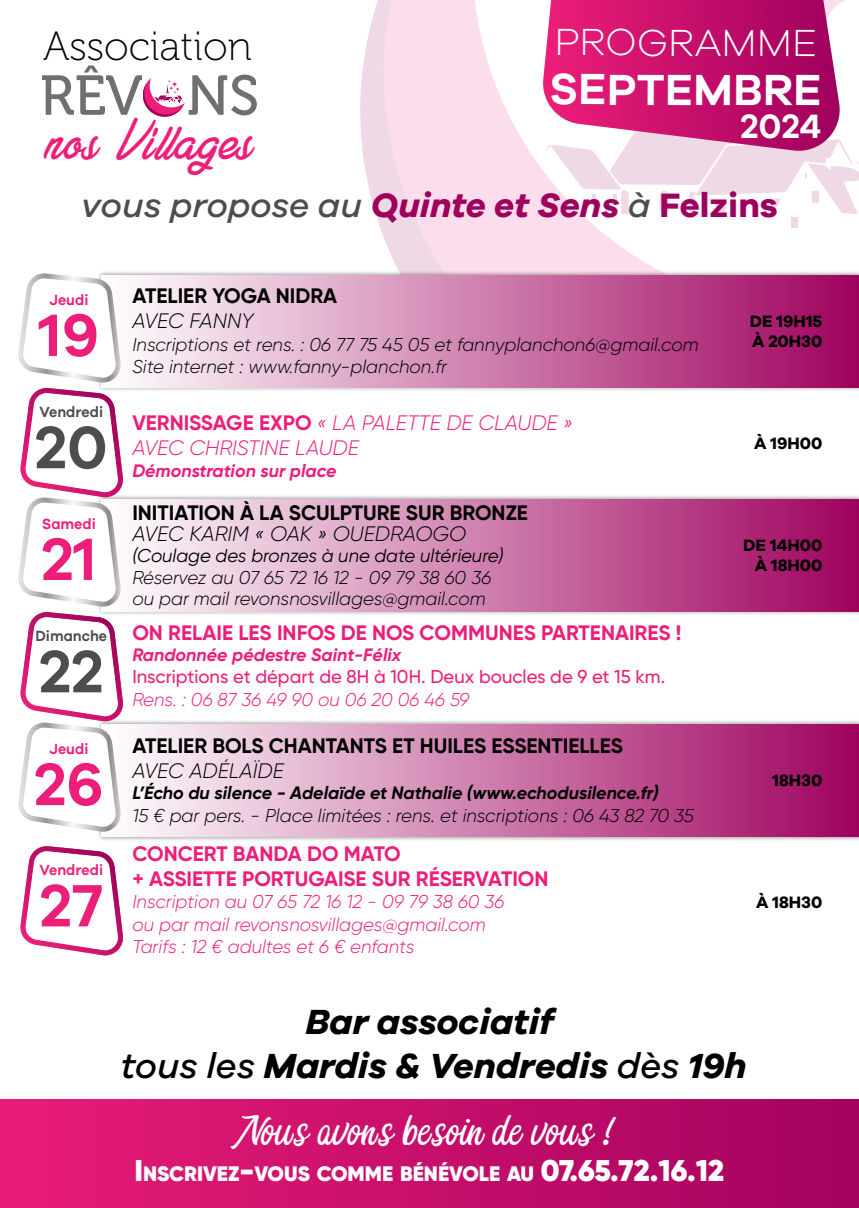
<style>
.page{position:relative;width:859px;height:1208px;background:#fff}
.page>*{position:absolute;margin:0;border:0;box-sizing:border-box;transform-origin:0 0}
.t1{font:600 61.6px "Galano Grotesque";color:#ed1e79}
.t2{font:600 61.6px "Galano Grotesque";color:#4d4d4d}
.t3{font:55.9px "Museo 500";color:#6f6f6e}
.t4{font:45.7px "Kigallsama";letter-spacing:-.025em;color:#ed1e79}
.t5{font:600 45px "Galano Grotesque";letter-spacing:-.005em;color:#fff}
.t6{font:40.7px "Museo 100";color:#000}
.t7{font:40px "Libby";color:#fff}
.t8{font:300 39px "Galano Grotesque";letter-spacing:-.005em;color:#fff}
.t9{font:italic 700 36px/43.2px "Galano Grotesque";color:#000;text-align:center}
.t10{font:italic 500 34.9px "Galano Grotesque";color:#4d4d4d}
.t11{font:600 34.8px "Galano Grotesque";color:#fff}
.t12{font:700 20.9px/25.1px "Gilroy";color:#ed1e79}
.t13{font:700 20.9px "Gilroy";color:#000}
.t14{font:italic 300 20.9px/25.1px "Gilroy";color:#ed1e79}
.t15{font:italic 300 20.9px "Gilroy";color:#000}
.t16{font:900 20.9px "Gilroy";color:#fff}
.t17{font:italic 300 18.5px/22.3px "Gilroy";color:#000}
.t18{font:italic 300 18.5px/22.3px "Gilroy";color:#ed1e79}
.t19{font:500 18.5px "Gilroy";color:#ed1e79}
.t20{font:italic 18.5px "Gilroy";color:#000}
.t21{font:italic 700 17.9px "Gilroy";color:#000}
.t22{font:italic 700 17.9px "Gilroy";color:#ed1e79}
.t23{font:700 17px/20.4px "Galano Grotesque";color:#000}
.t24{font:600 15.1px "Galano Grotesque";color:#ed1e79;scale:.95 1}
.t25{font:600 15.1px "Galano Grotesque";color:#4d4d4d;scale:.95 1}
.s1{font-weight:700;color:#9e005d}
.s2{font-weight:700;font-style:normal;color:#9e005d}
.s3{font-weight:700;font-style:normal}
.s4{font-weight:500}
.s5{font-size:29.9px}
</style>
<div class="page">
<svg style="left:360px;top:0;width:438px;height:269px;fill:#fcddeb"></svg>
<div style="left:791px;top:217px;width:6px;height:11px;background:#f0d9e6"></div>
<svg style="left:545px;top:146px;width:314px;height:73px"></svg>
<img style="left:101px;top:269px;width:758px;height:121px">
<div style="left:102px;top:275px;width:757px;height:112px;background:linear-gradient(to right,#fff,#9f025e)"></div>
<div style="left:0;top:1099px;width:859px;height:109px;background:linear-gradient(to right,#e91c77,#a3025f)"></div>
<svg style="left:541px;top:0;width:302px;height:154px;background:#cd3381"></svg>
<img style="left:123px;top:496px;width:736px;height:118px">
<div style="left:102px;top:499px;width:757px;height:112px;background:linear-gradient(to right,#fff,#9f025e)"></div>
<img style="left:99px;top:721px;width:760px;height:119px">
<div style="left:102px;top:724px;width:757px;height:112px;background:linear-gradient(to right,#fff,#9f025e)"></div>
<svg style="left:18px;top:273px;width:105px;height:559px"></svg>
<svg style="left:20px;top:846px;width:103px;height:109px"></svg>
<svg style="left:143px;top:78px;width:42px;height:39px"></svg>
<h3 class="t6" style="left:43px;top:24px;width:210px">Association</h3>
<h2 class="t3" style="left:40px;top:65px;width:221px">RÊV NS</h2>
<h3 class="t4" style="left:45px;top:114px;width:210px">nos Villages</h3>
<h3 class="t8" style="left:554px;top:19px;width:264px">PROGRAMME</h3>
<h3 class="t5" style="left:549px;top:62px;width:274px">SEPTEMBRE</h3>
<h3 class="t11" style="left:740px;top:105px;width:82px">2024</h3>
<h3 class="t10" style="left:81px;top:184px;width:698px">vous propose au <span class="s1">Quinte et Sens</span> à <span class="s2">Felzins</span></h3>
<p class="t24" style="left:50px;top:291px;width:43px">Jeudi</p>
<h1 class="t1" style="left:39px;top:298px;width:62px">19</h1>
<p class="t13" style="left:132px;top:283px;width:206px">ATELIER YOGA NIDRA</p>
<p class="t15" style="left:132px;top:308px;width:122px">AVEC FANNY</p>
<p class="t17" style="left:132px;top:333px;width:568px">Inscriptions et rens. : 06 77 75 45 05 et fannyplanchon6@gmail.com<br>Site internet : www.fanny-planchon.fr</p>
<p class="t25" style="left:40px;top:403px;width:68px">Vendredi</p>
<h1 class="t2" style="left:35px;top:410px;width:75px">20</h1>
<p class="t14" style="left:132px;top:410px;width:442px"><span class="s3">VERNISSAGE EXPO</span> « LA PALETTE DE CLAUDE »<br>AVEC CHRISTINE LAUDE</p>
<p class="t22" style="left:132px;top:459px;width:206px">Démonstration sur place</p>
<p class="t24" style="left:42px;top:515px;width:58px">Samedi</p>
<h1 class="t1" style="left:42px;top:522px;width:56px">21</h1>
<p class="t25" style="left:35px;top:627px;width:77px">Dimanche</p>
<h1 class="t2" style="left:39px;top:634px;width:66px">22</h1>
<p class="t24" style="left:50px;top:740px;width:43px">Jeudi</p>
<h1 class="t1" style="left:34px;top:747px;width:71px">26</h1>
<p class="t24" style="left:40px;top:861px;width:68px">Vendredi</p>
<h1 class="t1" style="left:40px;top:868px;width:65px">27</h1>
<p class="t13" style="left:132px;top:500px;width:397px">INITIATION À LA SCULPTURE SUR BRONZE</p>
<p class="t15" style="left:132px;top:521px;width:335px">AVEC KARIM « OAK » OUEDRAOGO</p>
<p class="t20" style="left:132px;top:544px;width:373px">(Coulage des bronzes à une date ultérieure)</p>
<p class="t17" style="left:132px;top:567px;width:360px;line-height:21px">Réservez au 07 65 72 16 12 - 09 79 38 60 36 ou par mail revonsnosvillages@gmail.com</p>
<p class="t12" style="left:132px;top:620px;width:551px">ON RELAIE LES INFOS DE NOS COMMUNES PARTENAIRES !</p>
<p class="t22" style="left:132px;top:644px;width:270px">Randonnée pédestre Saint-Félix</p>
<p class="t19" style="left:132px;top:665px;width:534px">Inscriptions et départ de 8H à 10H. Deux boucles de 9 et 15 km.</p>
<p class="t18" style="left:132px;top:688px;width:338px">Rens. : 06 87 36 49 90 ou 06 20 06 46 59</p>
<p class="t13" style="left:132px;top:732px;width:492px">ATELIER BOLS CHANTANTS ET HUILES ESSENTIELLES</p>
<p class="t15" style="left:132px;top:758px;width:153px">AVEC ADÉLAÏDE</p>
<p class="t21" style="left:132px;top:782px;width:528px">L’Écho du silence - Adelaïde et Nathalie (www.echodusilence.fr)</p>
<p class="t17" style="left:132px;top:804px;width:563px">15 € par pers. - Place limitées : rens. et inscriptions : 06 43 82 70 35</p>
<p class="t12" style="left:132px;top:841px;width:418px">CONCERT BANDA DO MATO<br>+ ASSIETTE PORTUGAISE SUR RÉSERVATION</p>
<p class="t18" style="left:132px;top:890px;width:374px">Inscription au 07 65 72 16 12 - 09 79 38 60 36 ou par mail revonsnosvillages@gmail.com<br>Tarifs : 12 € adultes et 6 € enfants</p>
<p class="t23" style="left:750px;top:310px;width:74px">DE 19H15<br>À 20H30</p>
<p class="t23" style="left:754px;top:432px;width:70px">À 19H00</p>
<p class="t23" style="left:743px;top:534px;width:81px;text-align:right">DE 14H00<br>À 18H00</p>
<p class="t23" style="left:772px;top:769px;width:51px">18H30</p>
<p class="t23" style="left:756px;top:891px;width:68px">À 18H30</p>
<h3 class="t9" style="left:121px;top:999px;width:627px">Bar associatif<br><span class="s4">tous les</span> Mardis &amp; Vendredis <span class="s4">dès</span> 19h</h3>
<h3 class="t7" style="left:236px;top:1106px;width:378px">Nous avons besoin de vous !</h3>
<p class="t16" style="left:135px;top:1160px;width:591px"><span class="s5">I</span>NSCRIVEZ<span class="s5">-</span>VOUS COMME BÉNÉVOLE AU <span class="s5">07.65.72.16.12</span></p>
</div>
